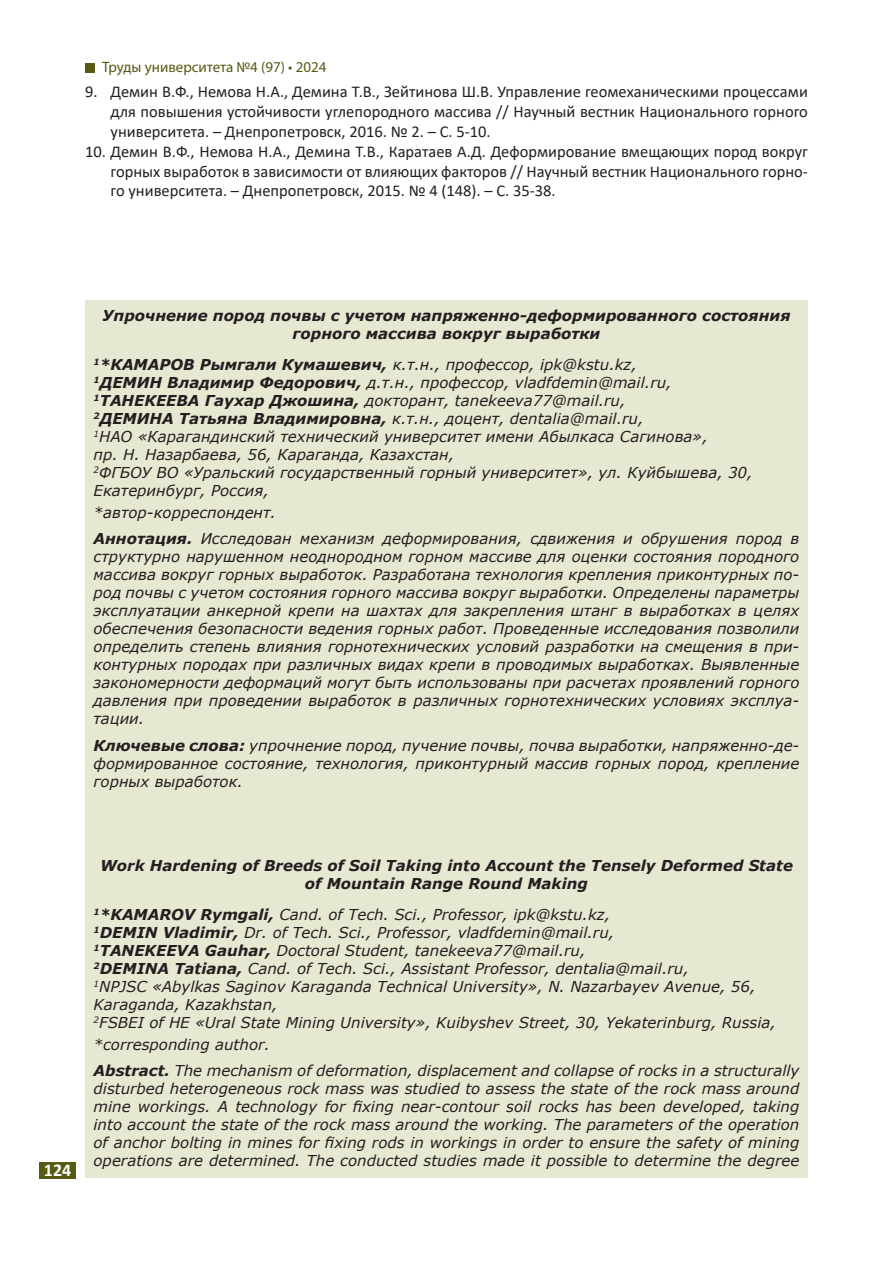
<style>
.page{position:relative;width:893px;height:1263px;background:#fff}
.page>*{position:absolute;margin:0;border:0;box-sizing:border-box;transform-origin:0 0}
.t1{font:700 18px "Calibri";color:#fff}
.t2{font:16.5px/19.8px "Calibri";color:#231f20;text-align:justify}
.Аннотация_текст_рус{font:italic 15px/18px "Verdana";color:#231f20;text-align:justify}
.АВТОРЫ{font:italic 15px "Verdana";color:#231f20}
.Аннотация_текст_анг{font:italic 15px/18px "Verdana";color:#231f20;text-align:justify}
.Место_работы{font:italic 15px/18px "Verdana";color:#231f20}
.Заголовок_аннотаций{font:italic 700 15px/18px "Verdana";color:#231f20;text-align:center}
.Ключ_слова_текст_рус{font:italic 15px/18px "Verdana";color:#231f20;text-align:justify}
.Автокор{font:italic 15px "Verdana";color:#231f20}
.t3{font:15px "Myriad Pro";color:#575915}
.s1{font-weight:700}
</style>
<div class="page">
<div style="left:40px;top:1162px;width:36px;height:16px;background:#575915"></div>
<div style="left:85px;top:63px;width:9px;height:9px;background:#575915"></div>
<div style="left:85px;top:301px;width:723px;height:877px;background:#e7e8d2"></div>
<p class="t3" style="left:102px;top:58px;width:226px">Труды университета №4 (97) • 2024</p>
<p class="t2" style="left:111px;top:82px;width:699px;text-indent:-26px">9. Демин В.Ф., Немова Н.А., Демина Т.В., Зейтинова Ш.В. Управление геомеханическими процессами для повышения устойчивости углепородного массива // Научный вестник Национального горного университета. – Днепропетровск, 2016. № 2. – С. 5-10.</p>
<p class="t2" style="left:111px;top:141px;width:699px;text-indent:-26px">10. Демин В.Ф., Немова Н.А., Демина Т.В., Каратаев А.Д. Деформирование вмещающих пород вокруг горных выработок в зависимости от влияющих факторов // Научный вестник Национального горно&shy;го университета. – Днепропетровск, 2015. № 4 (148). – С. 35-38.</p>
<p class="Заголовок_аннотаций" style="left:102px;top:306px;width:690px">Упрочнение пород почвы с учетом напряженно-деформированного состояния горного массива вокруг выработки</p>
<p class="АВТОРЫ" style="left:94px;top:354px;width:545px"><sup>1</sup><span class="s1">*КАМАРОВ Рымгали Кумашевич,</span> к.т.н., профессор, ipk@kstu.kz,</p>
<p class="АВТОРЫ" style="left:94px;top:372px;width:580px"><sup>1</sup><span class="s1">ДЕМИН Владимир Федорович,</span> д.т.н., профессор, vladfdemin@mail.ru,</p>
<p class="АВТОРЫ" style="left:94px;top:390px;width:534px"><sup>1</sup><span class="s1">ТАНЕКЕЕВА Гаухар Джошина,</span> докторант, tanekeeva77@mail.ru,</p>
<p class="АВТОРЫ" style="left:94px;top:408px;width:551px"><sup>2</sup><span class="s1">ДЕМИНА Татьяна Владимировна,</span> к.т.н., доцент, dentalia@mail.ru,</p>
<p class="Место_работы" style="left:94px;top:427px;width:616px"><sup>1</sup>НАО «Карагандинский технический университет имени Абылкаса Сагинова», пр. Н. Назарбаева, 56, Караганда, Казахстан,</p>
<p class="Место_работы" style="left:94px;top:463px;width:661px"><sup>2</sup>ФГБОУ ВО «Уральский государственный горный университет», ул. Куйбышева, 30,<br>Екатеринбург, Россия,</p>
<p class="Автокор" style="left:94px;top:502px;width:184px">*автор-корреспондент.</p>
<p class="Аннотация_текст_рус" style="left:94px;top:530px;width:707px"><span class="s1">Аннотация.</span> Исследован механизм деформирования, сдвижения и обрушения пород в структурно нарушенном неоднородном горном массиве для оценки состояния породного массива вокруг горных выработок. Разработана технология крепления приконтурных по&shy;род почвы с учетом состояния горного массива вокруг выработки. Определены параметры эксплуатации анкерной крепи на шахтах для закрепления штанг в выработках в целях обеспечения безопасности ведения горных работ. Проведенные исследования позволили определить степень влияния горнотехнических условий разработки на смещения в при&shy;контурных породах при различных видах крепи в проводимых выработках. Выявленные закономерности деформаций могут быть использованы при расчетах проявлений горного давления при проведении выработок в различных горнотехнических условиях эксплуа&shy;тации.</p>
<p class="Ключ_слова_текст_рус" style="left:94px;top:736px;width:707px"><span class="s1">Ключевые слова:</span> упрочнение пород, пучение почвы, почва выработки, напряженно-де&shy;формированное состояние, технология, приконтурный массив горных пород, крепление горных выработок.</p>
<p class="t1" style="left:44px;top:1157px;width:29px">124</p>
<p class="Заголовок_аннотаций" style="left:100px;top:856px;width:694px">Work Hardening of Breeds of Soil Taking into Account the Tensely Deformed State of Mountain Range Round Making</p>
<p class="АВТОРЫ" style="left:94px;top:904px;width:518px"><sup>1</sup><span class="s1">*KAMAROV Rymgali,</span> Cand. of Tech. Sci., Professor, ipk@kstu.kz,</p>
<p class="АВТОРЫ" style="left:94px;top:922px;width:522px"><sup>1</sup><span class="s1">DEMIN Vladimir,</span> Dr. of Tech. Sci., Professor, vladfdemin@mail.ru,</p>
<p class="АВТОРЫ" style="left:94px;top:940px;width:493px"><sup>1</sup><span class="s1">TANEKEEVA Gauhar,</span> Doctoral Student, tanekeeva77@mail.ru,</p>
<p class="АВТОРЫ" style="left:94px;top:958px;width:597px"><sup>2</sup><span class="s1">DEMINA Tatiana,</span> Cand. of Tech. Sci., Assistant Professor, dentalia@mail.ru,</p>
<p class="Место_работы" style="left:94px;top:977px;width:663px"><sup>1</sup>NPJSC «Abylkas Saginov Karaganda Technical University», N. Nazarbayev Avenue, 56,<br>Karaganda, Kazakhstan,</p>
<p class="Место_работы" style="left:94px;top:1013px;width:684px"><sup>2</sup>FSBEI of HE «Ural State Mining University», Kuibyshev Street, 30, Yekaterinburg, Russia,</p>
<p class="Автокор" style="left:94px;top:1034px;width:178px">*corresponding author.</p>
<p class="Аннотация_текст_анг" style="left:94px;top:1062px;width:707px"><span class="s1">Abstract.</span> The mechanism of deformation, displacement and collapse of rocks in a structurally disturbed heterogeneous rock mass was studied to assess the state of the rock mass around mine workings. A technology for fixing near-contour soil rocks has been developed, taking into account the state of the rock mass around the working. The parameters of the operation of anchor bolting in mines for fixing rods in workings in order to ensure the safety of mining operations are determined. The conducted studies made it possible to determine the degree</p>
</div>
